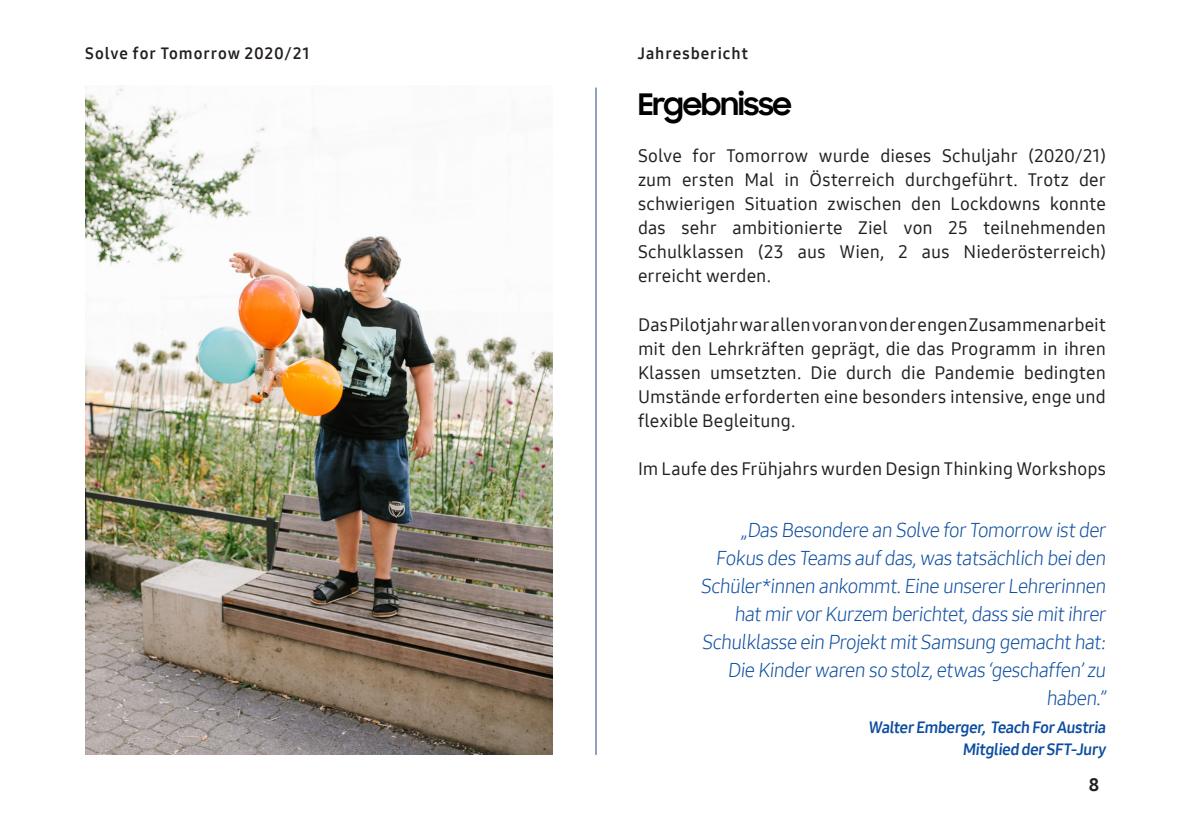
<style>
.page{position:relative;width:1191px;height:840px;background:#fff}
.page>*{position:absolute;margin:0;border:0;box-sizing:border-box;transform-origin:0 0}
.t1{font:700 30px "Samsung Sharp Sans";letter-spacing:-.03em;color:#000}
.t2{font:20px/28px "Samsung One 300";color:#0d4da1;text-align:right}
.t3{font:18px/24px "Samsung One 500";letter-spacing:.005em;color:#231f20;text-align:justify}
.t4{font:18px "Samsung One 800";color:#231f20}
.t5{font:16px/22px "Samsung One 700";color:#0d4da1;text-align:right}
.t6{font:16px "Samsung One 700";letter-spacing:.06em;color:#231f20}
</style>
<div class="page">
<hr style="left:595px;top:87px;width:1px;height:667px;background:#253f8e">
<img style="left:85px;top:85px;width:468px;height:669px">
<p class="t6" style="left:85px;top:43px;width:226px">Solve for Tomorrow 2020/21</p>
<p class="t6" style="left:637px;top:43px;width:112px">Jahresbericht</p>
<h1 class="t1" style="left:638px;top:82px;width:155px">Ergebnisse</h1>
<p class="t3" style="left:638px;top:144px;width:469px">Solve for Tomorrow wurde dieses Schuljahr (2020/21) zum ersten Mal in Österreich durchgeführt. Trotz der schwierigen Situation zwischen den Lockdowns konnte das sehr ambitionierte Ziel von 25 teilnehmenden Schulklassen (23 aus Wien, 2 aus Niederösterreich) erreicht werden.</p>
<p class="t3" style="left:638px;top:312px;width:469px">Das Pilotjahr war allen voran von der engen Zusammenarbeit mit den Lehrkräften geprägt, die das Programm in ihren Klassen umsetzten. Die durch die Pandemie bedingten Umstände erforderten eine besonders intensive, enge und flexible Begleitung.</p>
<p class="t3" style="left:638px;top:456px;width:469px">Im Laufe des Frühjahrs wurden Design Thinking Workshops</p>
<p class="t2" style="left:700px;top:515px;width:410px">„Das Besondere an Solve for Tomorrow istder Fokus des Teams aufdas,was tatsächlich beiden Schüler*innen ankommt.Eine unserer Lehrerinnen hatmir vor Kurzem berichtet,dass sie mitihrer Schulklasse ein ProjektmitSamsung gemachthat:<br>Die Kinder waren so stolz,etwas ‘geschaffen’zu haben.”</p>
<p class="t5" style="left:868px;top:715px;width:241px">Walter Emberger, Teach For Austria<br>Mitglied der SFT-Jury</p>
<p class="t4" style="left:1088px;top:772px;width:12px">8</p>
</div>
